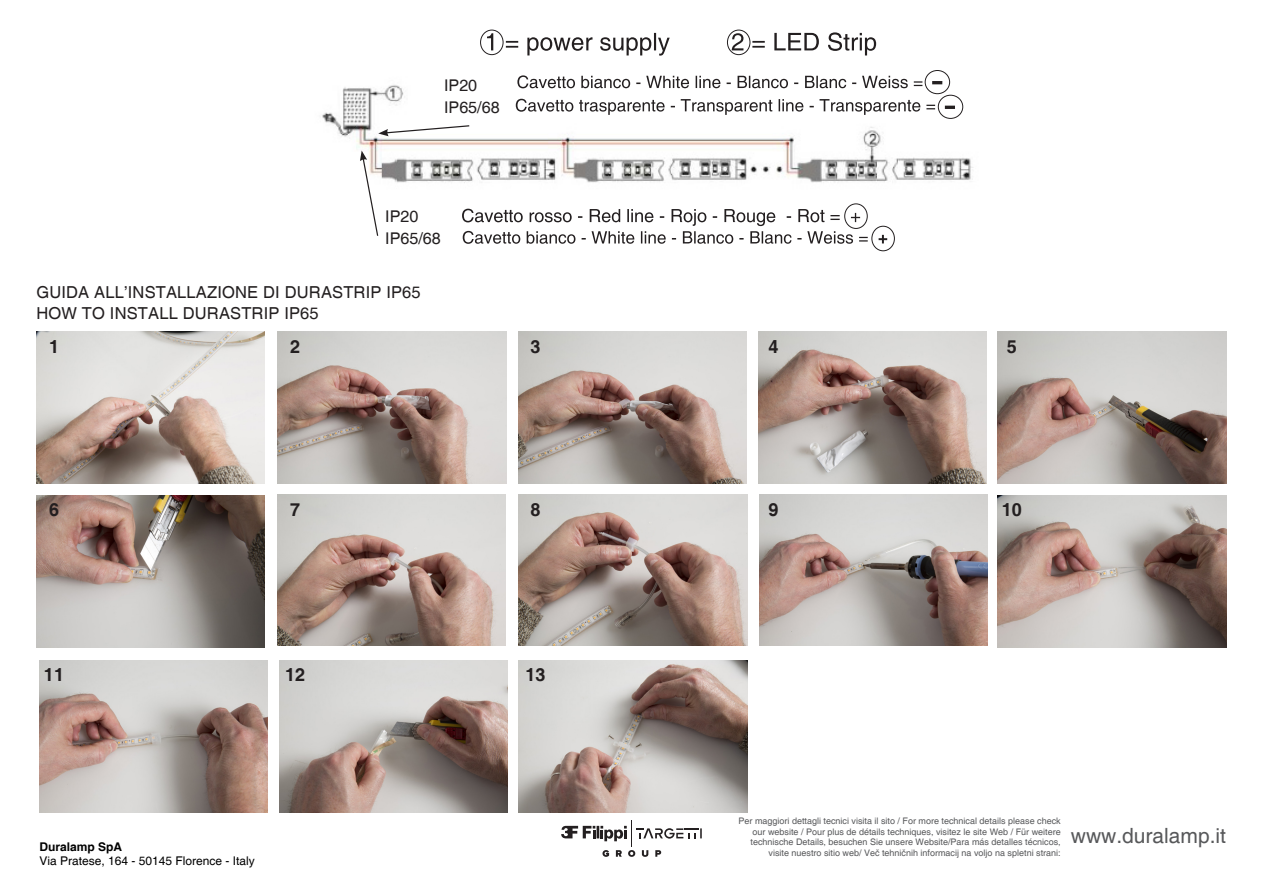
<style>
.page{position:relative;width:1263px;height:893px;background:#fff}
.page>*{position:absolute;margin:0;border:0;box-sizing:border-box;transform-origin:0 0}
.t1{font:21px "Helvetica";color:#57585a}
.t2{font:700 18px "Helvetica";color:#231f20}
.t3{font:16.5px "Helvetica";letter-spacing:.01em;color:#231f20}
.t4{font:16.2px "Helvetica";color:#231f20}
.t5{font:12px "Helvetica";color:#000}
.t6{font:700 12px "Helvetica";color:#000}
.t7{font:9px/10.8px "Helvetica";color:#57585a;text-align:right}
</style>
<div class="page">
<img style="left:322px;top:70px;width:651px;height:113px">
<svg style="left:360px;top:151px;width:19px;height:85px"></svg>
<svg style="left:378px;top:124px;width:93px;height:12px"></svg>
<svg style="left:487px;top:32px;width:389px;height:24px"></svg>
<div style="left:480px;top:30px;width:23px;height:25px;border:1px solid #231f20;border-radius:50%"></div>
<div style="left:727px;top:30px;width:23px;height:25px;border:1px solid #231f20;border-radius:50%"></div>
<div style="left:444px;top:79px;width:536px;height:40px;background:#fff"></div>
<svg style="left:925px;top:70px;width:25px;height:24px"></svg>
<div style="left:925px;top:70px;width:25px;height:24px;border:1px solid #231f20;border-radius:50%"></div>
<div style="left:938px;top:95px;width:25px;height:24px;border:1px solid #231f20;border-radius:50%"></div>
<svg style="left:517px;top:75px;width:425px;height:13px"></svg>
<svg style="left:516px;top:99px;width:439px;height:16px"></svg>
<svg style="left:462px;top:209px;width:425px;height:35px"></svg>
<div style="left:871px;top:226px;width:24px;height:25px;border:1px solid #231f20;border-radius:50%"></div>
<div style="left:844px;top:204px;width:23px;height:25px;border:1px solid #231f20;border-radius:50%"></div>
<svg style="left:561px;top:820px;width:141px;height:37px"></svg>
<img style="left:36px;top:331px;width:229px;height:152px">
<img style="left:278px;top:331px;width:228px;height:152px">
<img style="left:518px;top:331px;width:228px;height:152px">
<img style="left:758px;top:331px;width:229px;height:152px">
<img style="left:998px;top:331px;width:228px;height:152px">
<img style="left:36px;top:495px;width:229px;height:152px">
<img style="left:277px;top:494px;width:228px;height:152px">
<img style="left:519px;top:494px;width:228px;height:152px">
<img style="left:998px;top:495px;width:228px;height:152px">
<img style="left:759px;top:494px;width:228px;height:152px">
<img style="left:39px;top:660px;width:229px;height:152px">
<img style="left:280px;top:660px;width:228px;height:152px">
<img style="left:519px;top:660px;width:228px;height:152px">
<p class="t4" style="left:444px;top:76px;width:35px">IP20</p>
<p class="t4" style="left:444px;top:98px;width:57px">IP65/68</p>
<p class="t4" style="left:385px;top:207px;width:35px">IP20</p>
<p class="t4" style="left:385px;top:229px;width:57px">IP65/68</p>
<p class="t3" style="left:36px;top:282px;width:386px">GUIDA ALL’INSTALLAZIONE DI DURASTRIP IP65</p>
<p class="t3" style="left:36px;top:303px;width:284px">HOW TO INSTALL DURASTRIP IP65</p>
<p class="t2" style="left:49px;top:336px;width:12px">1</p>
<p class="t2" style="left:290px;top:336px;width:12px">2</p>
<p class="t2" style="left:530px;top:336px;width:12px">3</p>
<p class="t2" style="left:49px;top:498px;width:12px">6</p>
<p class="t2" style="left:290px;top:498px;width:12px">7</p>
<p class="t2" style="left:530px;top:498px;width:12px">8</p>
<p class="t2" style="left:44px;top:663px;width:22px">11</p>
<p class="t2" style="left:285px;top:663px;width:22px">12</p>
<p class="t2" style="left:525px;top:663px;width:22px">13</p>
<p class="t6" style="left:39px;top:839px;width:84px">Duralamp SpA</p>
<p class="t5" style="left:39px;top:854px;width:217px">Via Pratese, 164 - 50145 Florence - Italy</p>
<p class="t2" style="left:768px;top:336px;width:12px">4</p>
<p class="t2" style="left:768px;top:498px;width:12px">9</p>
<p class="t2" style="left:1007px;top:336px;width:12px">5</p>
<p class="t2" style="left:1002px;top:498px;width:22px">10</p>
<p class="t7" style="left:738px;top:816px;width:324px">Per maggiori dettagli tecnici visita il sito / For more technical details please check our website / Pour plus de détails techniques, visitez le site Web / Für weitere technische Details, besuchen Sie unsere Website/Para más detalles técnicos, visite nuestro sitio web/ Več tehničnih informacij na voljo na spletni strani:</p>
<p class="t1" style="left:1071px;top:823px;width:157px">www.duralamp.it</p>
</div>
